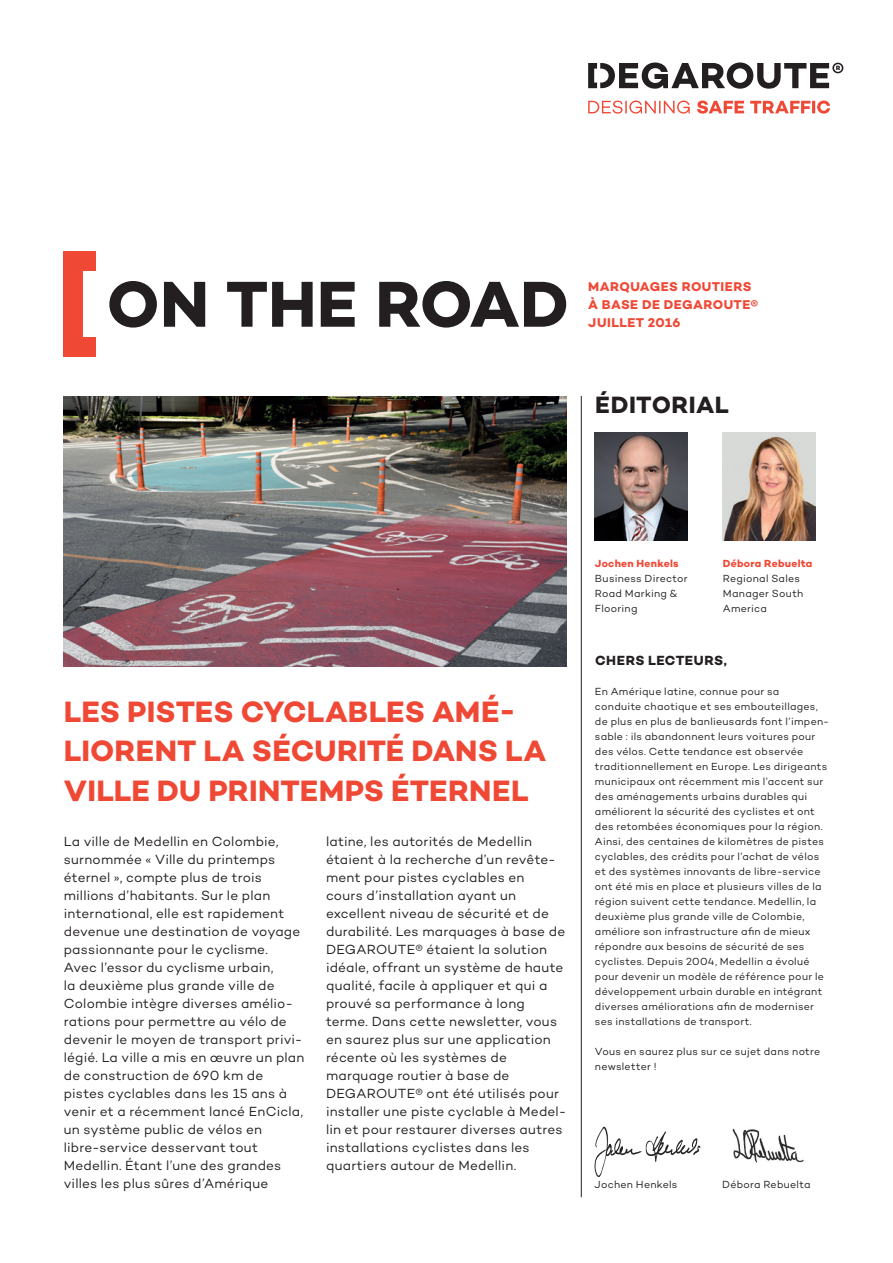
<style>
.page{position:relative;width:893px;height:1263px;background:#fff}
.page>*{position:absolute;margin:0;border:0;box-sizing:border-box;transform-origin:0 0}
.t1{font:700 66px "Campton";color:#231f20}
.t2{font:700 30px/39px "Campton";letter-spacing:.005em;color:#ef4835}
.t3{font:700 24px "Campton";letter-spacing:.02em;color:#231f20}
.t4{font:13.5px/18px "Campton";letter-spacing:.015em;color:#231f20}
.t5{font:700 13.5px "Campton";letter-spacing:.03em;color:#231f20}
.t6{font:700 12.9px/18px "Campton";letter-spacing:.03em;color:#ef4835}
.t7{font:10.5px/15px "Campton";letter-spacing:.025em;color:#231f20}
.t8{font:700 10.5px "Campton";letter-spacing:.025em;color:#ef4835}
</style>
<div class="page">
<div style="left:83px;top:338px;width:13px;height:19px;background:#ef4835"></div>
<div style="left:64px;top:252px;width:19px;height:105px;background:#ef4835"></div>
<div style="left:83px;top:252px;width:13px;height:19px;background:#ef4835"></div>
<svg style="left:588px;top:62px;width:255px;height:27px"></svg>
<svg style="left:588px;top:101px;width:242px;height:13px"></svg>
<img style="left:595px;top:432px;width:92px;height:108px">
<hr style="left:581px;top:396px;width:1px;height:801px;background:#231f20">
<img style="left:723px;top:433px;width:92px;height:107px">
<img style="left:64px;top:396px;width:503px;height:270px">
<img style="left:594px;top:1126px;width:107px;height:51px">
<img style="left:732px;top:1128px;width:72px;height:34px">
<h1 class="t1" style="left:106px;top:262px;width:464px">ON THE ROAD</h1>
<p class="t6" style="left:588px;top:277px;width:171px">MARQUAGES ROUTIERS<br>À BASE DE DEGAROUTE®</p>
<p class="t6" style="left:588px;top:313px;width:94px">JUILLET 2016</p>
<h3 class="t3" style="left:595px;top:390px;width:135px">ÉDITORIAL</h3>
<h2 class="t2" style="left:64px;top:692px;width:484px">LES PISTES CYCLABLES AMÉ-<br>LIORENT LA SÉCURITÉ DANS LA<br>VILLE DU PRINTEMPS ÉTERNEL</h2>
<p class="t4" style="left:64px;top:832px;width:242px">La ville de Medellin en Colombie, surnommée « Ville du printemps éternel », compte plus de trois millions d’habitants. Sur le plan international, elle est rapidement devenue une destination de voyage passionnante pour le cyclisme.<br>Avec l’essor du cyclisme urbain,<br>la deuxième plus grande ville de<br>Colombie intègre diverses amélio&shy;rations pour permettre au vélo de devenir le moyen de transport privi&shy;légié. La ville a mis en œuvre un plan de construction de 690 km de pistes cyclables dans les 15 ans à venir et a récemment lancé EnCicla, un système public de vélos en libre-service desservant tout<br>Medellin. Étant l’une des grandes villes les plus sûres d’Amérique</p>
<p class="t4" style="left:326px;top:832px;width:242px">latine, les autorités de Medellin étaient à la recherche d’un revête&shy;ment pour pistes cyclables en<br>cours d’installation ayant un excellent niveau de sécurité et de durabilité. Les marquages à base de<br>DEGAROUTE® étaient la solution idéale, offrant un système de haute qualité, facile à appliquer et qui a prouvé sa performance à long terme. Dans cette newsletter, vous en saurez plus sur une application récente où les systèmes de marquage routier à base de<br>DEGAROUTE® ont été utilisés pour installer une piste cyclable à Medel&shy;lin et pour restaurer diverses autres installations cyclistes dans les quartiers autour de Medellin.</p>
<p class="t8" style="left:595px;top:557px;width:85px">Jochen Henkels</p>
<p class="t7" style="left:595px;top:571px;width:94px">Business Director<br>Road Marking &amp;<br>Flooring</p>
<p class="t8" style="left:723px;top:557px;width:91px">Débora Rebuelta</p>
<p class="t7" style="left:723px;top:571px;width:82px">Regional Sales<br>Manager South<br>America</p>
<p class="t5" style="left:595px;top:652px;width:133px">CHERS LECTEURS,</p>
<p class="t7" style="left:595px;top:683px;width:236px">En Amérique latine, connue pour sa<br>conduite chaotique et ses embouteillages, de plus en plus de banlieusards font l’impen&shy;sable : ils abandonnent leurs voitures pour des vélos. Cette tendance est observée traditionnellement en Europe. Les dirigeants municipaux ont récemment mis l’accent sur des aménagements urbains durables qui améliorent la sécurité des cyclistes et ont des retombées économiques pour la région.<br>Ainsi, des centaines de kilomètres de pistes cyclables, des crédits pour l’achat de vélos et des systèmes innovants de libre-service ont été mis en place et plusieurs villes de la région suivent cette tendance. Medellin, la deuxième plus grande ville de Colombie, améliore son infrastructure afin de mieux répondre aux besoins de sécurité de ses cyclistes. Depuis 2004, Medellin a évolué pour devenir un modèle de référence pour le développement urbain durable en intégrant diverses améliorations afin de moderniser ses installations de transport.</p>
<p class="t7" style="left:595px;top:1044px;width:227px">Vous en saurez plus sur ce sujet dans notre newsletter !</p>
<p class="t7" style="left:595px;top:1177px;width:84px">Jochen Henkels</p>
<p class="t7" style="left:722px;top:1177px;width:90px">Débora Rebuelta</p>
</div>
